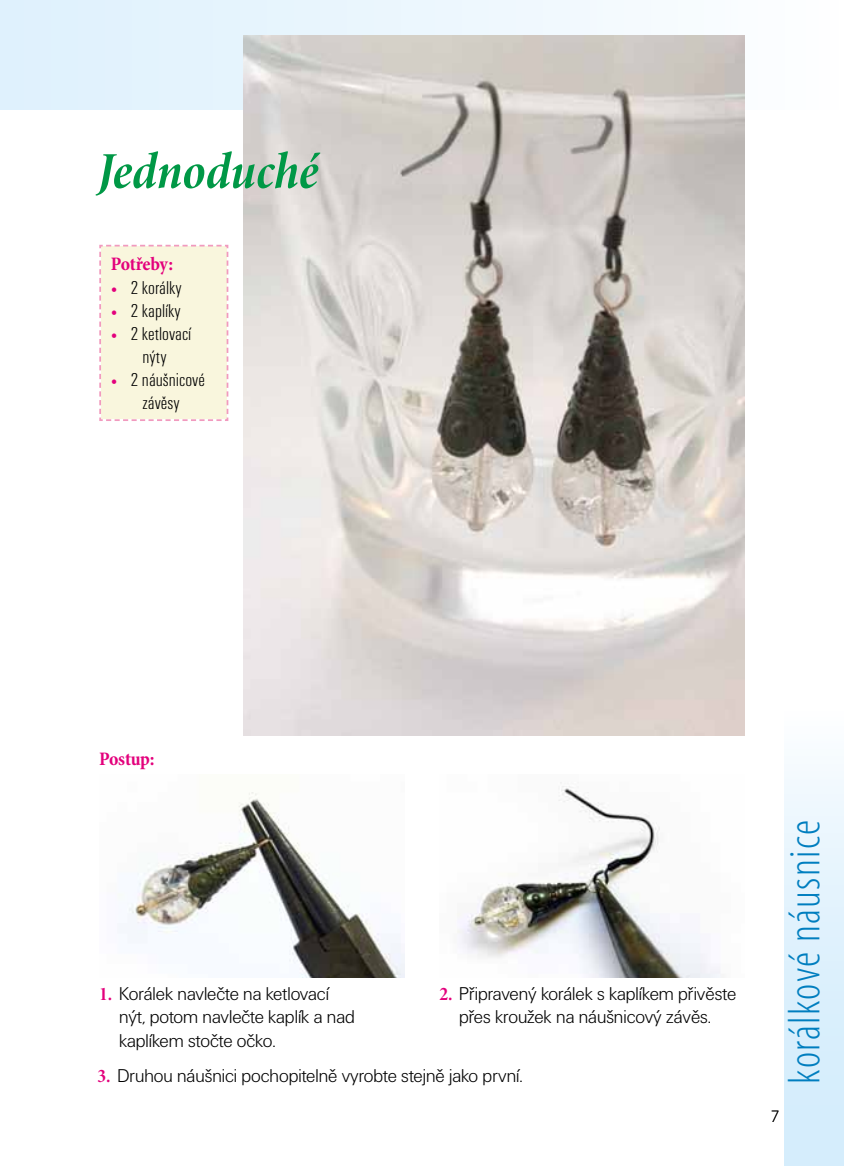
<style>
.page{position:relative;width:844px;height:1166px;background:#fff}
.page>*{position:absolute;margin:0;border:0;box-sizing:border-box;transform-origin:0 0}
.t1{font:52.5px "Minion Pro Bold Cn It Subh";letter-spacing:-.005em;color:#009846}
.t2{font:300 condensed 45.5px "Myriad Pro";letter-spacing:.03em;color:#007ebf}
.t3{font:19.25px/23.1px "U001 DOT Ligh";color:#000}
.t4{font:19.25px/23.1px "U001 DOT Ligh Cond";color:#000;text-align:center}
.t5{font:700 condensed 19.25px "Minion Pro";letter-spacing:-.015em;color:#e3007c}
.t6{font:300 17.5px "Myriad Pro";color:#000}
.s1{font-family:"Minion Pro Bold Cn Subh";color:#e3007c}
</style>
<div class="page">
<img style="left:119px;top:792px;width:285px;height:185px">
<img style="left:457px;top:782px;width:264px;height:195px">
<div style="left:784px;top:705px;width:59px;height:461px;background:linear-gradient(to bottom,#f8fcff,#ceeafb)"></div>
<div style="left:0;top:0;width:843px;height:110px;background:linear-gradient(to right,#ddf0fd,#fcfeff)"></div>
<img style="left:243px;top:36px;width:501px;height:699px">
<div style="left:99px;top:244px;width:130px;height:177px;background:#f9f6dd"></div>
<h1 class="t1" style="left:97px;top:140px;width:222px">Jednoduché</h1>
<p class="t5" style="left:111px;top:253px;width:64px">Potřeby:</p>
<p class="t4" style="left:111px;top:276px;width:72px"><span class="s1">•</span> 2 korálky</p>
<p class="t4" style="left:111px;top:299px;width:71px"><span class="s1">•</span> 2 kaplíky</p>
<p class="t4" style="left:111px;top:322px;width:82px"><span class="s1">•</span> 2 ketlovací nýty</p>
<p class="t4" style="left:111px;top:368px;width:95px"><span class="s1">•</span> 2 náušnicové závěsy</p>
<p class="t5" style="left:99px;top:747px;width:57px">Postup:</p>
<p class="t3" style="left:119px;top:983px;width:237px;text-indent:-20px"><span class="s1">1.</span> Korálek navlečte na ketlovací nýt, potom navlečte kaplík a nad kaplíkem stočte očko.</p>
<p class="t3" style="left:439px;top:983px;width:298px;text-align:center"><span class="s1">2.</span> Připravený korálek s kaplíkem přivěste přes kroužek na náušnicový závěs.</p>
<p class="t3" style="left:97px;top:1064px;width:426px"><span class="s1">3.</span> Druhou náušnici pochopitelně vyrobte stejně jako první.</p>
<h2 class="t2" style="left:779px;top:1083px;width:265px;rotate:-90deg">korálkové náusnice</h2>
<p class="t6" style="left:770px;top:1106px;width:10px">7</p>
</div>
